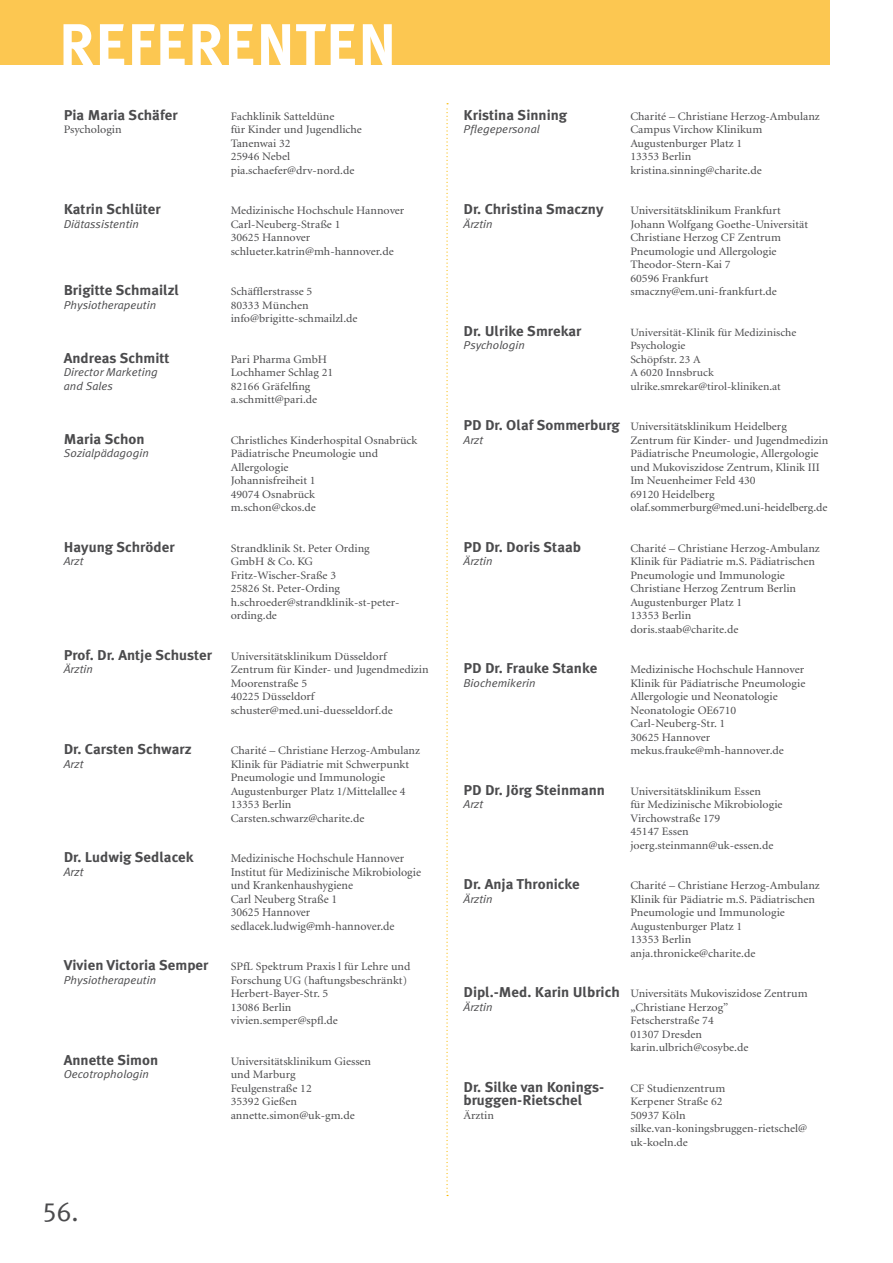
<style>
.page{position:relative;width:893px;height:1263px;background:#fff}
.page>*{position:absolute;margin:0;border:0;box-sizing:border-box;transform-origin:0 0}
.t1{font:700 60px "Meta Plus";color:#fff}
.t2{font:27px "Meta Caps";color:#4b4b4d}
.t3{font:700 14.25px/13.5px "Meta Plus";color:#4b4b4d;scale:1.05 1}
.t4{font:12px/13.5px "Minion";color:#4b4b4d}
.t5{font:italic 12px "Meta Plus Normal";color:#4b4b4d}
.t6{font:11.4px/13.5px "Minion";color:#4b4b4d;scale:1.05 1}
.t7{font:italic 11.4px/13.5px "Meta Plus Normal";color:#4b4b4d;scale:1.05 1}
.t8{font:11.1px/13.5px "Minion";color:#4b4b4d;scale:1.05 1}
</style>
<div class="page">
<div style="left:0;top:0;width:829px;height:65px;background:#fcc751"></div>
<svg style="left:446px;top:103px;width:2px;height:1093px"></svg>
<h1 class="t1" style="left:58px;top:10px;width:340px">REFERENTEN</h1>
<p class="t3" style="left:64px;top:108px;width:110px">Pia Maria Schäfer</p>
<p class="t6" style="left:64px;top:123px;width:57px">Psychologin</p>
<p class="t6" style="left:231px;top:110px;width:127px">Fachklinik Satteldüne<br>für Kinder und Jugendliche<br>Tanenwai 32<br>25946 Nebel pia.schaefer@drv-nord.de</p>
<p class="t3" style="left:64px;top:203px;width:94px">Katrin Schlüter</p>
<p class="t7" style="left:64px;top:217px;width:73px">Diätassistentin</p>
<p class="t6" style="left:231px;top:204px;width:167px">Medizinische Hochschule Hannover<br>Carl-Neuberg-Straße 1<br>30625 Hannover schlueter.katrin@mh-hannover.de</p>
<p class="t3" style="left:64px;top:284px;width:111px">Brigitte Schmailzl</p>
<p class="t7" style="left:64px;top:298px;width:90px">Physiotherapeutin</p>
<p class="t6" style="left:231px;top:285px;width:122px">Schäfflerstrasse 5<br>80333 München info@brigitte-schmailzl.de</p>
<p class="t3" style="left:64px;top:351px;width:102px">Andreas Schmitt</p>
<p class="t7" style="left:64px;top:365px;width:91px">Director Marketing and Sales</p>
<p class="t6" style="left:231px;top:353px;width:99px">Pari Pharma GmbH<br>Lochhamer Schlag 21<br>82166 Gräfelfing a.schmitt@pari.de</p>
<p class="t3" style="left:64px;top:432px;width:78px">Maria Schon</p>
<p class="t7" style="left:64px;top:446px;width:83px">Sozialpädagogin</p>
<p class="t6" style="left:231px;top:434px;width:179px">Christliches Kinderhospital Osnabrück<br>Pädiatrische Pneumologie und<br>Allergologie<br>Johannisfreiheit 1<br>49074 Osnabrück<br>m.schon@ckos.de</p>
<p class="t3" style="left:64px;top:540px;width:107px">Hayung Schröder</p>
<p class="t7" style="left:64px;top:554px;width:20px">Arzt</p>
<p class="t6" style="left:231px;top:542px;width:162px">Strandklinik St. Peter Ording<br>GmbH &amp; Co. KG<br>Fritz-Wischer-Sraße 3<br>25826 St. Peter-Ording h.schroeder@strandklinik-st-peter&shy;ording.de</p>
<p class="t3" style="left:64px;top:648px;width:143px">Prof. Dr. Antje Schuster</p>
<p class="t7" style="left:64px;top:662px;width:29px">Ärztin</p>
<p class="t6" style="left:231px;top:650px;width:190px">Universitätsklinikum Düsseldorf<br>Zentrum für Kinder- und Jugendmedizin<br>Moorenstraße 5<br>40225 Düsseldorf schuster@med.uni-duesseldorf.de</p>
<p class="t3" style="left:64px;top:743px;width:123px">Dr. Carsten Schwarz</p>
<p class="t7" style="left:64px;top:757px;width:20px">Arzt</p>
<p class="t6" style="left:231px;top:744px;width:182px">Charité – Christiane Herzog-Ambulanz<br>Klinik für Pädiatrie mit Schwerpunkt<br>Pneumologie und Immunologie<br>Augustenburger Platz 1/Mittelallee 4<br>13353 Berlin<br>Carsten.schwarz@charite.de</p>
<p class="t3" style="left:64px;top:851px;width:125px">Dr. Ludwig Sedlacek</p>
<p class="t5" style="left:64px;top:865px;width:21px">Arzt</p>
<p class="t4" style="left:231px;top:852px;width:192px">Medizinische Hochschule Hannover<br>Institut für Medizinische Mikrobiologie und Krankenhaushygiene<br>Carl Neuberg Straße 1<br>30625 Hannover sedlacek.ludwig@mh-hannover.de</p>
<p class="t3" style="left:64px;top:959px;width:139px">Vivien Victoria Semper</p>
<p class="t7" style="left:64px;top:973px;width:90px">Physiotherapeutin</p>
<p class="t6" style="left:231px;top:960px;width:173px">SPfL Spektrum Praxis l für Lehre und<br>Forschung UG (haftungsbeschränkt)<br>Herbert-Bayer-Str. 5<br>13086 Berlin<br>vivien.semper@spfl.de</p>
<p class="t3" style="left:64px;top:1053px;width:91px">Annette Simon</p>
<p class="t7" style="left:64px;top:1067px;width:83px">Oecotrophologin</p>
<p class="t6" style="left:231px;top:1055px;width:135px">Universitätsklinikum Giessen und Marburg<br>Feulgenstraße 12<br>35392 Gießen annette.simon@uk-gm.de</p>
<h2 class="t2" style="left:43px;top:1195px;width:38px">56.</h2>
<p class="t3" style="left:463px;top:108px;width:100px">Kristina Sinning</p>
<p class="t7" style="left:463px;top:122px;width:74px">Pflegepersonal</p>
<p class="t6" style="left:630px;top:110px;width:182px">Charité – Christiane Herzog-Ambulanz<br>Campus Virchow Klinikum<br>Augustenburger Platz 1<br>13353 Berlin kristina.sinning@charite.de</p>
<p class="t3" style="left:463px;top:203px;width:135px">Dr. Christina Smaczny</p>
<p class="t7" style="left:463px;top:217px;width:29px">Ärztin</p>
<p class="t6" style="left:630px;top:204px;width:171px">Universitätsklinikum Frankfurt<br>Johann Wolfgang Goethe-Universität<br>Christiane Herzog CF Zentrum<br>Pneumologie und Allergologie<br>Theodor-Stern-Kai 7<br>60596 Frankfurt smaczny@em.uni-frankfurt.de</p>
<p class="t3" style="left:463px;top:324px;width:114px">Dr. Ulrike Smrekar</p>
<p class="t7" style="left:463px;top:338px;width:60px">Psychologin</p>
<p class="t8" style="left:630px;top:326px;width:160px">Universität-Klinik für Medizinische<br>Psychologie<br>Schöpfstr. 23 A<br>A 6020 Innsbruck ulrike.smrekar@tirol-kliniken.at</p>
<p class="t3" style="left:463px;top:419px;width:150px">PD Dr. Olaf Sommerburg</p>
<p class="t7" style="left:463px;top:433px;width:20px">Arzt</p>
<p class="t6" style="left:630px;top:420px;width:190px">Universitätsklinikum Heidelberg Zentrum für Kinder- und Jugendmedizin Pädiatrische Pneumologie, Allergologie und Mukoviszidose Zentrum, Klinik III Im Neuenheimer Feld 430<br>69120 Heidelberg olaf.sommerburg@med.uni-heidelberg.de</p>
<p class="t3" style="left:463px;top:540px;width:113px">PD Dr. Doris Staab</p>
<p class="t7" style="left:463px;top:554px;width:29px">Ärztin</p>
<p class="t6" style="left:630px;top:542px;width:182px">Charité – Christiane Herzog-Ambulanz<br>Klinik für Pädiatrie m.S. Pädiatrischen<br>Pneumologie und Immunologie<br>Christiane Herzog Zentrum Berlin<br>Augustenburger Platz 1<br>13353 Berlin<br>doris.staab@charite.de</p>
<p class="t3" style="left:463px;top:662px;width:129px">PD Dr. Frauke Stanke</p>
<p class="t7" style="left:463px;top:676px;width:70px">Biochemikerin</p>
<p class="t6" style="left:630px;top:663px;width:168px">Medizinische Hochschule Hannover<br>Klinik für Pädiatrische Pneumologie<br>Allergologie und Neonatologie<br>Neonatologie OE6710<br>Carl-Neuberg-Str. 1<br>30625 Hannover mekus.frauke@mh-hannover.de</p>
<p class="t3" style="left:463px;top:783px;width:136px">PD Dr. Jörg Steinmann</p>
<p class="t7" style="left:463px;top:797px;width:20px">Arzt</p>
<p class="t6" style="left:630px;top:785px;width:146px">Universitätsklinikum Essen<br>für Medizinische Mikrobiologie<br>Virchowstraße 179<br>45147 Essen joerg.steinmann@uk-essen.de</p>
<p class="t3" style="left:463px;top:878px;width:112px">Dr. Anja Thronicke</p>
<p class="t7" style="left:463px;top:892px;width:29px">Ärztin</p>
<p class="t6" style="left:630px;top:879px;width:182px">Charité – Christiane Herzog-Ambulanz<br>Klinik für Pädiatrie m.S. Pädiatrischen<br>Pneumologie und Immunologie<br>Augustenburger Platz 1<br>13353 Berlin<br>anja.thronicke@charite.de</p>
<p class="t3" style="left:463px;top:986px;width:150px">Dipl.-Med. Karin Ulbrich</p>
<p class="t7" style="left:463px;top:1000px;width:29px">Ärztin</p>
<p class="t6" style="left:630px;top:987px;width:170px">Universitäts Mukoviszidose Zentrum „Christiane Herzog”<br>Fetscherstraße 74<br>01307 Dresden karin.ulbrich@cosybe.de</p>
<p class="t3" style="left:463px;top:1080px;width:136px">Dr. Silke van Konings&shy;bruggen-Rietschel</p>
<p class="t6" style="left:463px;top:1109px;width:31px">Ärztin</p>
<p class="t6" style="left:630px;top:1082px;width:170px">CF Studienzentrum<br>Kerpener Straße 62<br>50937 Köln silke.van-koningsbruggen-rietschel@ uk-koeln.de</p>
</div>
